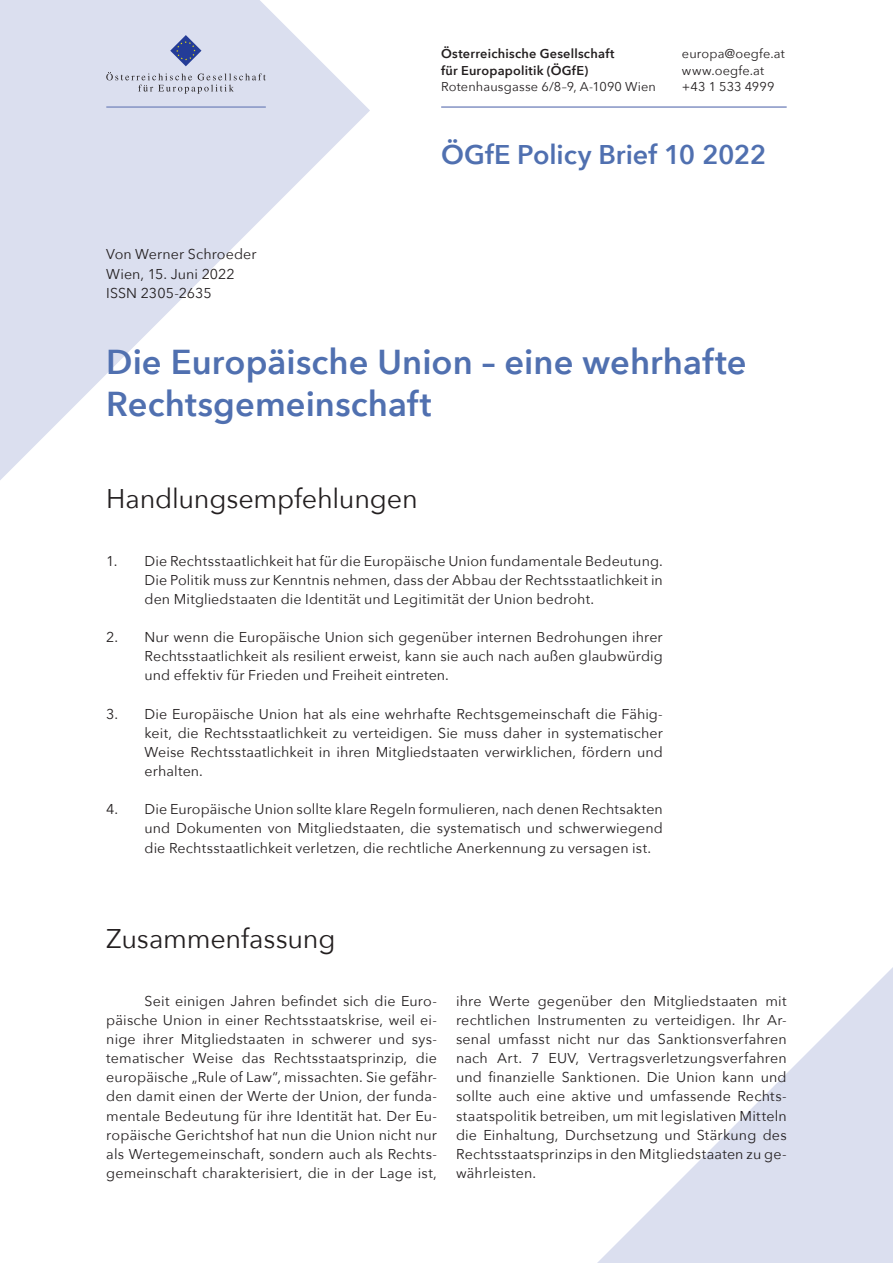
<style>
.page{position:relative;width:893px;height:1263px;background:#fff}
.page>*{position:absolute;margin:0;border:0;box-sizing:border-box;transform-origin:0 0}
.Überschrift_1{font:600 34.5px/42px "Avenir Next";letter-spacing:.005em;color:#5070b0}
.Überschrift_2{font:27px "Avenir Next";letter-spacing:-.01em;color:#231f20}
.Überschrift_2-2{font:600 27px "Avenir Next";color:#5070b0}
.p_einzug{font:14.25px/19.2px "Avenir Next";letter-spacing:.01em;color:#231f20;text-align:justify}
.p{font:14.25px "Avenir Next";letter-spacing:.005em;color:#231f20}
.p-2{font:12.75px "Avenir Next";letter-spacing:.015em;color:#231f20}
.p-3{font:600 12.75px/16.5px "Avenir Next";letter-spacing:.02em;color:#231f20}
</style>
<div class="page">
<svg style="left:0;top:0;width:370px;height:480px;fill:#dbdfef"></svg>
<svg style="left:597px;top:967px;width:296px;height:296px"></svg>
<svg style="left:170px;top:35px;width:31px;height:31px"></svg>
<svg style="left:106px;top:72px;width:160px;height:22px;background:#c9cddb"></svg>
<hr style="left:106px;top:106px;width:160px;height:2px;background:#8493c4">
<hr style="left:441px;top:106px;width:346px;height:2px;background:#8493c4">
<p class="p-3" style="left:441px;top:45px;width:175px">Österreichische Gesellschaft für Europapolitik (ÖGfE)</p>
<p class="p-2" style="left:441px;top:76px;width:216px">Rotenhausgasse 6/8–9, A-1090 Wien</p>
<p class="p-2" style="left:682px;top:43px;width:104px">europa@oegfe.at</p>
<p class="p-2" style="left:682px;top:60px;width:84px">www.oegfe.at</p>
<p class="p-2" style="left:682px;top:76px;width:94px">+43 1 533 4999</p>
<p class="p" style="left:106px;top:242px;width:152px">Von Werner Schroeder</p>
<p class="p" style="left:106px;top:262px;width:130px">Wien, 15. Juni 2022</p>
<p class="p" style="left:106px;top:281px;width:107px">ISSN 2305-2635</p>
<p class="Überschrift_2-2" style="left:441px;top:131px;width:327px">ÖGfE Policy Brief 10 2022</p>
<p class="Überschrift_1" style="left:106px;top:340px;width:642px">Die Europäische Union – eine wehrhafte<br>Rechtsgemeinschaft</p>
<p class="Überschrift_2" style="left:106px;top:476px;width:313px">Handlungsempfehlungen</p>
<p class="p_einzug" style="left:145px;top:550px;width:520px;text-indent:-38px">1. Die Rechtsstaatlichkeit hat für die Europäische Union fundamentale Bedeutung.<br>Die Politik muss zur Kenntnis nehmen, dass der Abbau der Rechtsstaatlichkeit in den Mitgliedstaaten die Identität und Legitimität der Union bedroht.</p>
<p class="p_einzug" style="left:145px;top:627px;width:520px;text-indent:-38px">2. Nur wenn die Europäische Union sich gegenüber internen Bedrohungen ihrer Rechtsstaatlichkeit als resilient erweist, kann sie auch nach außen glaubwürdig und effektiv für Frieden und Freiheit eintreten.</p>
<p class="p_einzug" style="left:145px;top:703px;width:520px;text-indent:-38px">3. Die Europäische Union hat als eine wehrhafte Rechtsgemeinschaft die Fähig&shy;keit, die Rechtsstaatlichkeit zu verteidigen. Sie muss daher in systematischer Weise Rechtsstaatlichkeit in ihren Mitgliedstaaten verwirklichen, fördern und erhalten.</p>
<p class="p_einzug" style="left:145px;top:799px;width:520px;text-indent:-38px">4. Die Europäische Union sollte klare Regeln formulieren, nach denen Rechtsakten und Dokumenten von Mitgliedstaaten, die systematisch und schwerwiegend die Rechtsstaatlichkeit verletzen, die rechtliche Anerkennung zu versagen ist.</p>
<p class="Überschrift_2" style="left:106px;top:916px;width:231px">Zusammenfassung</p>
<p class="p_einzug" style="left:106px;top:990px;width:332px;text-indent:38px">Seit einigen Jahren befindet sich die Euro&shy;päische Union in einer Rechtsstaatskrise, weil ei&shy;nige ihrer Mitgliedstaaten in schwerer und sys&shy;tematischer Weise das Rechtsstaatsprinzip, die europäische „Rule of Law“, missachten. Sie gefähr&shy;den damit einen der Werte der Union, der funda&shy;mentale Bedeutung für ihre Identität hat. Der Eu&shy;ropäische Gerichtshof hat nun die Union nicht nur als Wertegemeinschaft, sondern auch als Rechts&shy;gemeinschaft charakterisiert, die in der Lage ist,</p>
<p class="p_einzug" style="left:456px;top:990px;width:332px">ihre Werte gegenüber den Mitgliedstaaten mit rechtlichen Instrumenten zu verteidigen. Ihr Ar&shy;senal umfasst nicht nur das Sanktionsverfahren nach Art. 7 EUV, Vertragsverletzungsverfahren und finanzielle Sanktionen. Die Union kann und sollte auch eine aktive und umfassende Rechts&shy;staatspolitik betreiben, um mit legislativen Mitteln die Einhaltung, Durchsetzung und Stärkung des Rechtsstaatsprinzips in den Mitgliedstaaten zu ge&shy;währleisten.</p>
</div>
